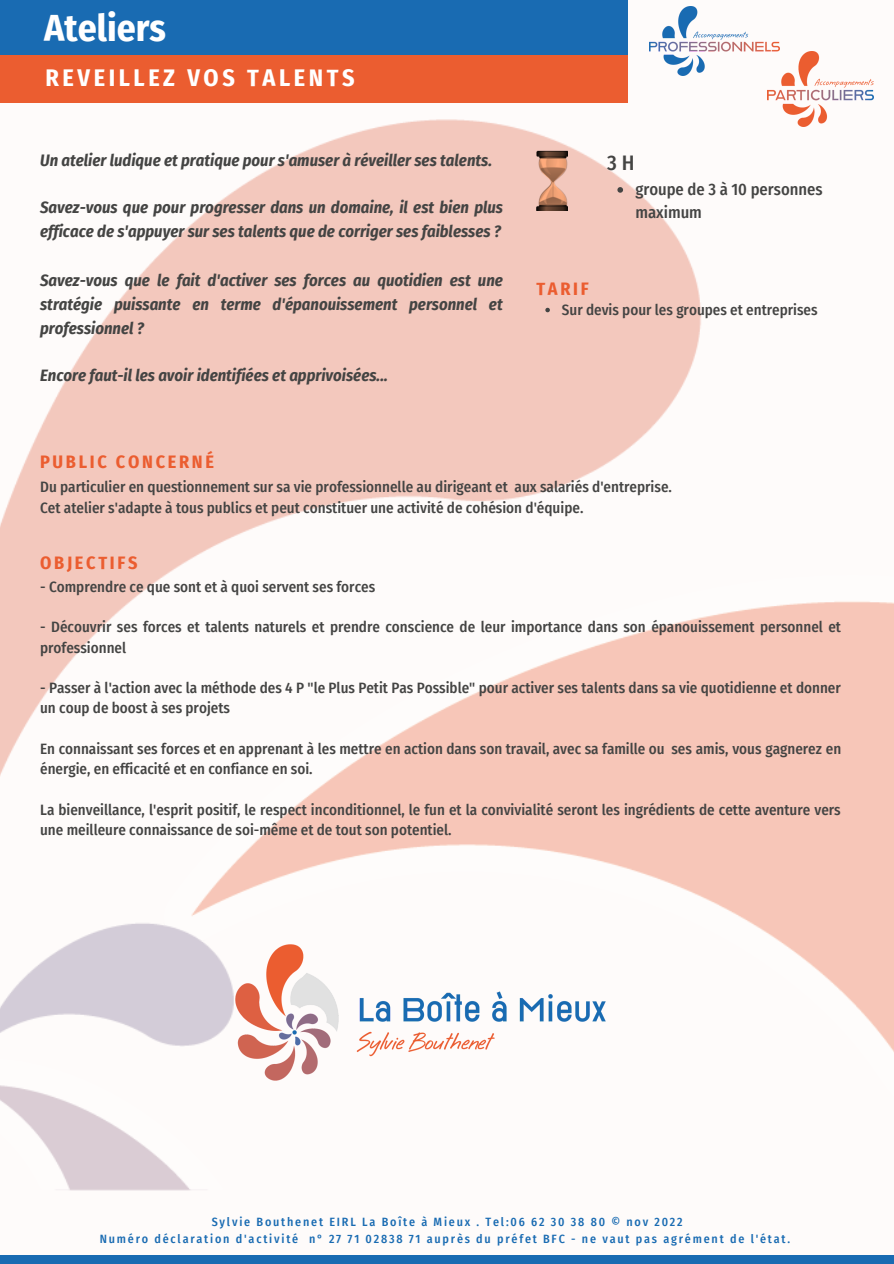
<style>
.page{position:relative;width:894px;height:1264px;background:#fff}
.page>*{position:absolute;margin:0;border:0;box-sizing:border-box;transform-origin:0 0}
.t1{font:700 37.5px "Fira Sans Condensed";color:#fff}
.t2{font:700 24px "Fira Sans Condensed";letter-spacing:.15em;color:#fff}
.t3{font:500 21px "Fira Sans Condensed";color:#444443}
.t4{font:700 18px "Fira Sans Condensed";letter-spacing:.15em;color:#eb5d30}
.t5{font:italic 700 16.5px/23.7px "Fira Sans Condensed";color:#444443}
.t6{font:500 16.5px/22.5px "Fira Sans Condensed";color:#444443}
.t7{font:500 15px/20.2px "Fira Sans Condensed";color:#444443}
.t8{font:500 12px/17px "Fira Sans Condensed";letter-spacing:.15em;color:#196bb2;text-align:center}
</style>
<div class="page">
<img style="left:0;top:0;width:893px;height:1191px">
<div style="left:0;top:1255px;width:893px;height:8px;background:#196bb2"></div>
<div style="left:0;top:0;width:627px;height:102px;background:#eb5d30"></div>
<div style="left:0;top:0;width:627px;height:55px;background:#196bb2"></div>
<img style="left:536px;top:151px;width:31px;height:59px">
<svg style="left:617px;top:187px;width:6px;height:6px"></svg>
<img style="left:649px;top:7px;width:130px;height:68px">
<img style="left:215px;top:923px;width:411px;height:178px">
<svg style="left:545px;top:308px;width:4px;height:4px"></svg>
<img style="left:767px;top:52px;width:106px;height:74px">
<h1 class="t1" style="left:44px;top:5px;width:123px">Ateliers</h1>
<h2 class="t2" style="left:45px;top:64px;width:311px">REVEILLEZ VOS TALENTS</h2>
<p class="t5" style="left:40px;top:148px;width:453px">Un atelier ludique et pratique pour s'amuser à réveiller ses talents.</p>
<p class="t5" style="left:40px;top:196px;width:464px">Savez-vous que pour progresser dans un domaine, il est bien plus efficace de s'appuyer sur ses talents que de corriger ses faiblesses ?</p>
<p class="t5" style="left:40px;top:269px;width:464px;text-align:justify">Savez-vous que le fait d'activer ses forces au quotidien est une stratégie puissante en terme d'épanouissement personnel et professionnel ?</p>
<p class="t5" style="left:40px;top:363px;width:349px">Encore faut-il les avoir identifiées et apprivoisées...</p>
<p class="t4" style="left:40px;top:451px;width:175px">PUBLIC CONCERNÉ</p>
<h3 class="t3" style="left:607px;top:150px;width:29px">3H</h3>
<p class="t4" style="left:536px;top:278px;width:54px">TARIF</p>
<p class="t6" style="left:635px;top:178px;width:189px">groupe de 3 à 10 personnes maximum</p>
<p class="t7" style="left:561px;top:299px;width:257px">Sur devis pour les groupes et entreprises</p>
<p class="t7" style="left:40px;top:476px;width:633px;line-height:21.5px">Du particulier en questionnement sur sa vie professionnelle au dirigeant et aux salariés d'entreprise.<br>Cet atelier s'adapte à tous publics et peut constituer une activité de cohésion d'équipe.</p>
<p class="t4" style="left:40px;top:552px;width:99px">OBJECTIFS</p>
<p class="t7" style="left:40px;top:576px;width:336px">- Comprendre ce que sont et à quoi servent ses forces</p>
<p class="t7" style="left:40px;top:617px;width:802px">- Découvrir ses forces et talents naturels et prendre conscience de leur importance dans son épanouissement personnel et professionnel</p>
<p class="t7" style="left:40px;top:678px;width:802px">- Passer à l'action avec la méthode des 4 P "le Plus Petit Pas Possible" pour activer ses talents dans sa vie quotidienne et donner un coup de boost à ses projets</p>
<p class="t7" style="left:40px;top:738px;width:802px">En connaissant ses forces et en apprenant à les mettre en action dans son travail, avec sa famille ou ses amis, vous gagnerez en énergie, en efficacité et en confiance en soi.</p>
<p class="t7" style="left:40px;top:799px;width:801px">La bienveillance, l'esprit positif, le respect inconditionnel, le fun et la convivialité seront les ingrédients de cette aventure vers une meilleure connaissance de soi-même et de tout son potentiel.</p>
<p class="t8" style="left:100px;top:1213px;width:691px">Sylvie Bouthenet EIRL La Boîte à Mieux . Tel:06 62 30 38 80 © nov 2022<br>Numéro déclaration d'activité n° 27 71 02838 71 auprès du préfet BFC - ne vaut pas agrément de l'état.</p>
</div>
